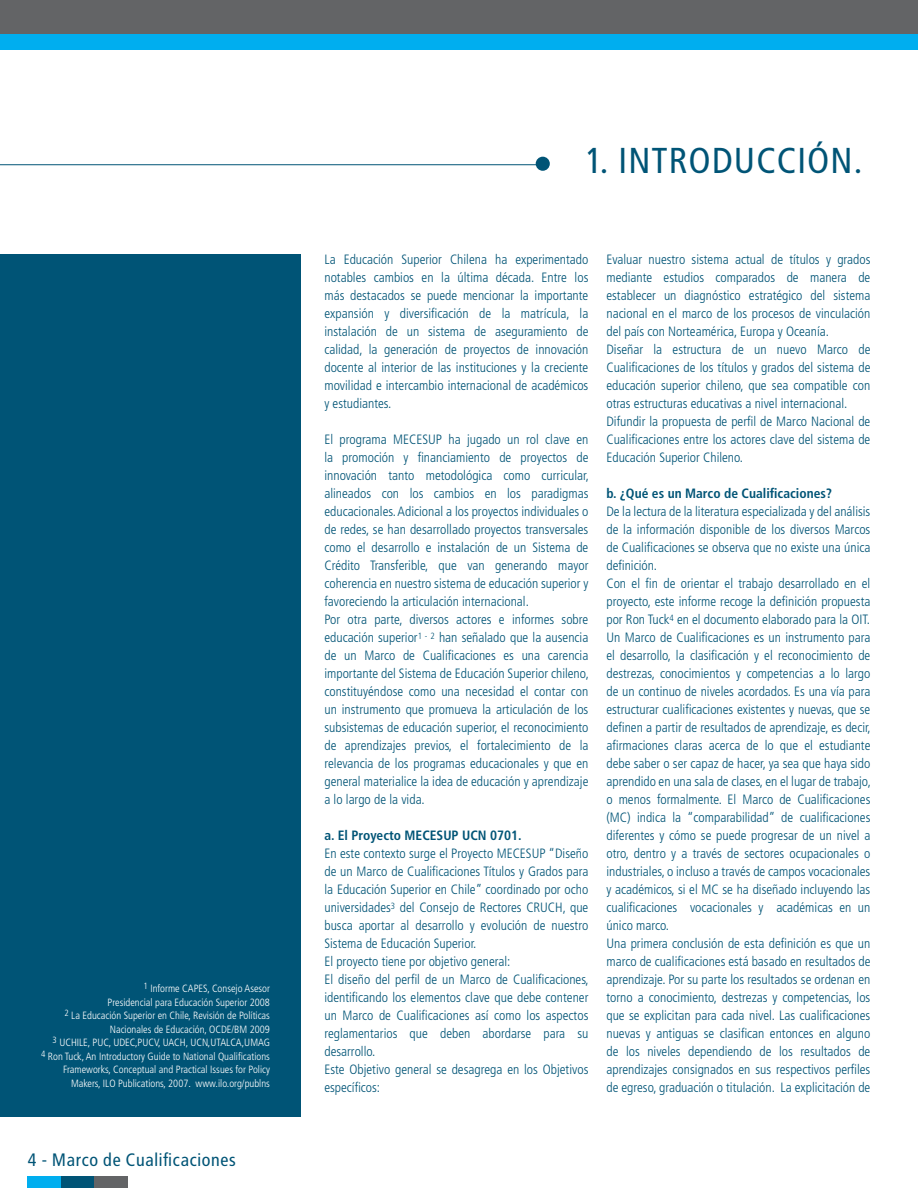
<style>
.page{position:relative;width:918px;height:1188px;background:#fff}
.page>*{position:absolute;margin:0;border:0;box-sizing:border-box;transform-origin:0 0}
.t1{font:36px "Transit";color:#005476}
.t2{font:18px "Transit";color:#005476}
.t3{font:300 condensed 13.5px/18px "Frutiger LT Std";color:#005476}
.t4{font:700 condensed 13.5px "Frutiger LT Std";color:#005476}
.t5{font:300 condensed 10.5px/13.5px "Frutiger LT Std";color:#fff;text-align:right}
</style>
<div class="page">
<div style="left:61px;top:1176px;width:33px;height:12px;background:#005476"></div>
<div style="left:28px;top:1176px;width:33px;height:12px;background:#00aeef"></div>
<div style="left:94px;top:1176px;width:33px;height:12px;background:#636466"></div>
<div style="left:0;top:0;width:918px;height:34px;background:#636466"></div>
<div style="left:0;top:35px;width:918px;height:15px;background:#00aeef"></div>
<div style="left:0;top:254px;width:300px;height:863px;background:#005476"></div>
<hr style="left:0;top:164px;width:543px;height:1px;background:#005476">
<div style="left:536px;top:157px;width:14px;height:14px;background:#005476;border-radius:50%"></div>
<p class="t5" style="left:41px;top:982px;width:230px"><sup>1</sup> Informe CAPES, Consejo Asesor<br>Presidencial para Educación Superior 2008<br><sup>2</sup> La Educación Superior en Chile, Revisión de Políticas Nacionales de Educación, OCDE/BM 2009<br><sup>3</sup> UCHILE, PUC, UDEC,PUCV, UACH, UCN,UTALCA,UMAG<br><sup>4</sup> Ron Tuck, An Introductory Guide to National Qualifications Frameworks, Conceptual and Practical Issues for Policy Makers, ILO Publications, 2007. www.ilo.org/publns</p>
<h2 class="t2" style="left:28px;top:1149px;width:210px">4 - Marco de Cualificaciones</h2>
<h1 class="t1" style="left:585px;top:139px;width:280px">1. INTRODUCCIÓN.</h1>
<p class="t3" style="left:324px;top:251px;width:266px;text-align:justify">La Educación Superior Chilena ha experimentado notables cambios en la última década. Entre los más destacados se puede mencionar la importante expansión y diversificación de la matrícula, la instalación de un sistema de aseguramiento de calidad, la generación de proyectos de innovación docente al interior de las instituciones y la creciente movilidad e intercambio internacional de académicos y estudiantes.</p>
<p class="t3" style="left:324px;top:431px;width:266px">El programa MECESUP ha jugado un rol clave en la promoción y financiamiento de proyectos de innovación tanto metodológica como curricular, alineados con los cambios en los paradigmas educacionales. Adicional a los proyectos individuales o de redes, se han desarrollado proyectos transversales como el desarrollo e instalación de un Sistema de Crédito Transferible, que van generando mayor coherencia en nuestro sistema de educación superior y favoreciendo la articulación internacional.<br>Por otra parte, diversos actores e informes sobre educación superior<sup>1</sup> <sup>-</sup> <sup>2</sup> han señalado que la ausencia de un Marco de Cualificaciones es una carencia importante del Sistema de Educación Superior chileno, constituyéndose como una necesidad el contar con un instrumento que promueva la articulación de los subsistemas de educación superior, el reconocimiento de aprendizajes previos, el fortalecimiento de la relevancia de los programas educacionales y que en general materialice la idea de educación y aprendizaje a lo largo de la vida.</p>
<p class="t4" style="left:324px;top:828px;width:199px">a. El Proyecto MECESUP UCN 0701.</p>
<p class="t3" style="left:324px;top:845px;width:266px">En este contexto surge el Proyecto MECESUP “Diseño de un Marco de Cualificaciones Títulos y Grados para la Educación Superior en Chile” coordinado por ocho universidades<sup>3</sup> del Consejo de Rectores CRUCH, que busca aportar al desarrollo y evolución de nuestro Sistema de Educación Superior.<br>El proyecto tiene por objetivo general:<br>El diseño del perfil de un Marco de Cualificaciones, identificando los elementos clave que debe contener un Marco de Cualificaciones así como los aspectos reglamentarios que deben abordarse para su desarrollo.<br>Este Objetivo general se desagrega en los Objetivos específicos:</p>
<p class="t3" style="left:606px;top:251px;width:266px">Evaluar nuestro sistema actual de títulos y grados mediante estudios comparados de manera de establecer un diagnóstico estratégico del sistema nacional en el marco de los procesos de vinculación del país con Norteamérica, Europa y Oceanía.<br>Diseñar la estructura de un nuevo Marco de Cualificaciones de los títulos y grados del sistema de educación superior chileno, que sea compatible con otras estructuras educativas a nivel internacional.<br>Difundir la propuesta de perfil de Marco Nacional de Cualificaciones entre los actores clave del sistema de Educación Superior Chileno.</p>
<p class="t4" style="left:606px;top:485px;width:227px">b. ¿Qué es un Marco de Cualificaciones?</p>
<p class="t3" style="left:606px;top:503px;width:266px">De la lectura de la literatura especializada y del análisis de la información disponible de los diversos Marcos de Cualificaciones se observa que no existe una única definición.<br>Con el fin de orientar el trabajo desarrollado en el proyecto, este informe recoge la definición propuesta por Ron Tuck<sup>4</sup> en el documento elaborado para la OIT.<br>Un Marco de Cualificaciones es un instrumento para el desarrollo, la clasificación y el reconocimiento de destrezas, conocimientos y competencias a lo largo de un continuo de niveles acordados. Es una vía para estructurar cualificaciones existentes y nuevas, que se definen a partir de resultados de aprendizaje, es decir, afirmaciones claras acerca de lo que el estudiante debe saber o ser capaz de hacer, ya sea que haya sido aprendido en una sala de clases, en el lugar de trabajo, o menos formalmente. El Marco de Cualificaciones (MC) indica la “comparabilidad” de cualificaciones diferentes y cómo se puede progresar de un nivel a otro, dentro y a través de sectores ocupacionales o industriales, o incluso a través de campos vocacionales y académicos, si el MC se ha diseñado incluyendo las cualificaciones vocacionales y académicas en un único marco.<br>Una primera conclusión de esta definición es que un marco de cualificaciones está basado en resultados de aprendizaje. Por su parte los resultados se ordenan en torno a conocimiento, destrezas y competencias, los que se explicitan para cada nivel. Las cualificaciones nuevas y antiguas se clasifican entonces en alguno de los niveles dependiendo de los resultados de aprendizajes consignados en sus respectivos perfiles de egreso, graduación o titulación. La explicitación de</p>
</div>
